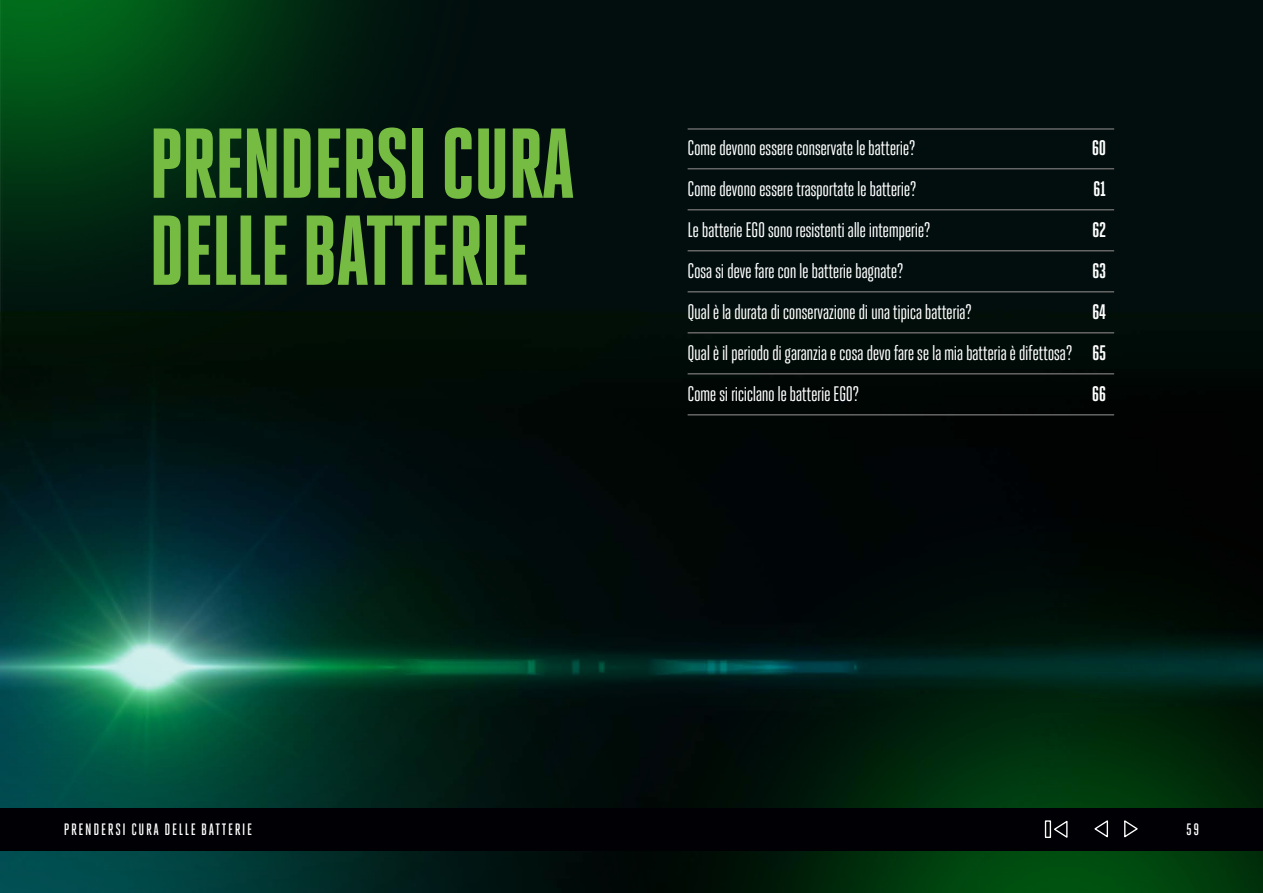
<style>
.page{position:relative;width:1263px;height:893px;background:#fff}
.page>*{position:absolute;margin:0;border:0;box-sizing:border-box;transform-origin:0 0}
.t1{font:800 99px/87px "Heroic Condensed";letter-spacing:-.02em;color:#76bc43}
.t2{font:21px/41px "Heroic Condensed";letter-spacing:-.025em;color:#fff;text-align:justify}
.t3{font:700 21px "Heroic Condensed";letter-spacing:-.025em;color:#fff}
.t4{font:500 16.5px "Heroic Condensed";letter-spacing:.1em;color:#fff}
.s1{font-weight:700}
</style>
<div class="page">
<img style="left:489px;top:0;width:774px;height:438px">
<img style="left:767px;top:438px;width:496px;height:455px">
<img style="left:0;top:354px;width:767px;height:539px">
<img style="left:0;top:0;width:489px;height:365px">
<hr style="left:688px;top:128px;width:426px;height:2px;background:#666">
<hr style="left:688px;top:168px;width:426px;height:1px;background:#666">
<hr style="left:688px;top:209px;width:426px;height:1px;background:#666">
<hr style="left:688px;top:250px;width:426px;height:1px;background:#666">
<hr style="left:688px;top:291px;width:426px;height:1px;background:#666">
<hr style="left:688px;top:332px;width:426px;height:2px;background:#666">
<hr style="left:688px;top:373px;width:426px;height:2px;background:#666">
<hr style="left:688px;top:414px;width:426px;height:2px;background:#666">
<div style="left:0;top:808px;width:1263px;height:42px;background:#000005"></div>
<svg style="left:1094px;top:820px;width:15px;height:18px"></svg>
<svg style="left:1054px;top:820px;width:14px;height:18px"></svg>
<svg style="left:1124px;top:820px;width:14px;height:18px"></svg>
<div style="left:1045px;top:820px;width:6px;height:18px;border:1px solid #fff"></div>
<h1 class="t1" style="left:149px;top:120px;width:428px">PRENDERSI CURA<br>DELLE BATTERIE</h1>
<p class="t2" style="left:688px;top:128px;width:230px">Come devono essere conservate le batterie?</p>
<p class="t3" style="left:1092px;top:136px;width:16px">60</p>
<p class="t2" style="left:688px;top:169px;width:231px">Come devono essere trasportate le batterie?</p>
<p class="t3" style="left:1093px;top:177px;width:14px">61</p>
<p class="t2" style="left:688px;top:210px;width:245px">Le batterie EGO sono resistenti alle intemperie?</p>
<p class="t3" style="left:1092px;top:218px;width:15px">62</p>
<p class="t2" style="left:688px;top:251px;width:218px">Cosa si deve fare con le batterie bagnate?</p>
<p class="t3" style="left:1092px;top:259px;width:15px">63</p>
<p class="t2" style="left:688px;top:292px;width:286px">Qual è la durata di conservazione di una tipica batteria?</p>
<p class="t2" style="left:688px;top:292px;width:420px;text-indent:405px"><span class="s1">64<br></span>Qual è il periodo di garanzia e cosa devo fare se la mia batteria è difettosa? <span class="s1">65<br></span>Come si riciclano le batterie EGO?</p>
<p class="t3" style="left:1092px;top:382px;width:16px">66</p>
<p class="t4" style="left:64px;top:820px;width:190px">PRENDERSI CURA DELLE BATTERIE</p>
<p class="t4" style="left:1186px;top:820px;width:15px">59</p>
</div>
